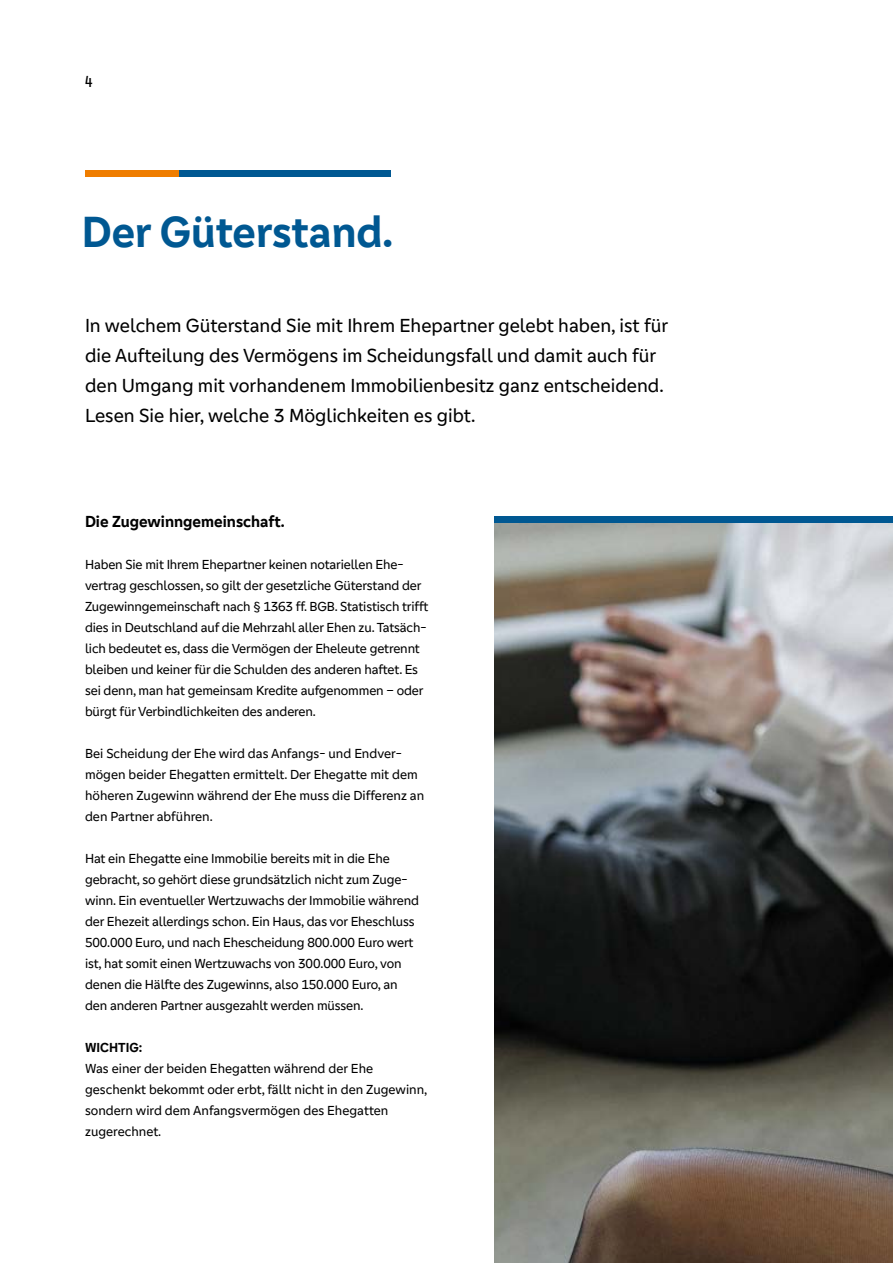
<style>
.page{position:relative;width:893px;height:1263px;background:#fff}
.page>*{position:absolute;margin:0;border:0;box-sizing:border-box;transform-origin:0 0}
.t1{font:700 45px "Genos GFG";color:#005892}
.t2{font:19.5px/30px "Genos GFG";color:#000}
.t3{font:700 16.5px "Genos GFG";color:#000}
.t4{font:condensed 16.5px "Genos GFG";color:#000}
.t5{font:13.5px/21px "Genos GFG";letter-spacing:-.01em;color:#000}
.t6{font:700 13.5px "Genos GFG";color:#000}
</style>
<div class="page">
<img style="left:494px;top:523px;width:399px;height:740px">
<div style="left:179px;top:170px;width:212px;height:6px;background:#005892"></div>
<div style="left:85px;top:170px;width:94px;height:6px;background:#ef7d00"></div>
<div style="left:494px;top:517px;width:399px;height:6px;background:#005892"></div>
<p class="t4" style="left:85px;top:72px;width:9px">4</p>
<h1 class="t1" style="left:82px;top:205px;width:313px">Der Güterstand.</h1>
<p class="t2" style="left:85px;top:311px;width:585px">In welchem Güterstand Sie mit Ihrem Ehepartner gelebt haben, ist für die Aufteilung des Vermögens im Scheidungsfall und damit auch für den Umgang mit vorhandenem Immobilienbesitz ganz entscheidend.<br>Lesen Sie hier, welche 3 Möglichkeiten es gibt.</p>
<p class="t3" style="left:85px;top:512px;width:201px">Die Zugewinngemeinschaft.</p>
<p class="t5" style="left:85px;top:554px;width:345px">Haben Sie mit Ihrem Ehepartner keinen notariellen Ehe&shy;vertrag geschlossen, so gilt der gesetzliche Güterstand der Zugewinngemeinschaft nach § 1363 ff. BGB. Statistisch trifft dies in Deutschland auf die Mehrzahl aller Ehen zu. Tatsäch&shy;lich bedeutet es, dass die Vermögen der Eheleute getrennt bleiben und keiner für die Schulden des anderen haftet. Es sei denn, man hat gemeinsam Kredite aufgenommen – oder bürgt für Verbindlichkeiten des anderen.</p>
<p class="t5" style="left:85px;top:743px;width:341px">Bei Scheidung der Ehe wird das Anfangs- und Endver&shy;mögen beider Ehegatten ermittelt. Der Ehegatte mit dem höheren Zugewinn während der Ehe muss die Differenz an den Partner abführen.</p>
<p class="t5" style="left:85px;top:848px;width:335px">Hat ein Ehegatte eine Immobilie bereits mit in die Ehe gebracht, so gehört diese grundsätzlich nicht zum Zuge&shy;winn. Ein eventueller Wertzuwachs der Immobilie während der Ehezeit allerdings schon. Ein Haus, das vor Eheschluss 500.000 Euro, und nach Ehescheidung 800.000 Euro wert ist, hat somit einen Wertzuwachs von 300.000 Euro, von denen die Hälfte des Zugewinns, also 150.000 Euro, an den anderen Partner ausgezahlt werden müssen.</p>
<p class="t6" style="left:85px;top:1040px;width:59px">WICHTIG:</p>
<p class="t5" style="left:85px;top:1058px;width:344px">Was einer der beiden Ehegatten während der Ehe geschenkt bekommt oder erbt, fällt nicht in den Zugewinn, sondern wird dem Anfangsvermögen des Ehegatten zugerechnet.</p>
</div>
